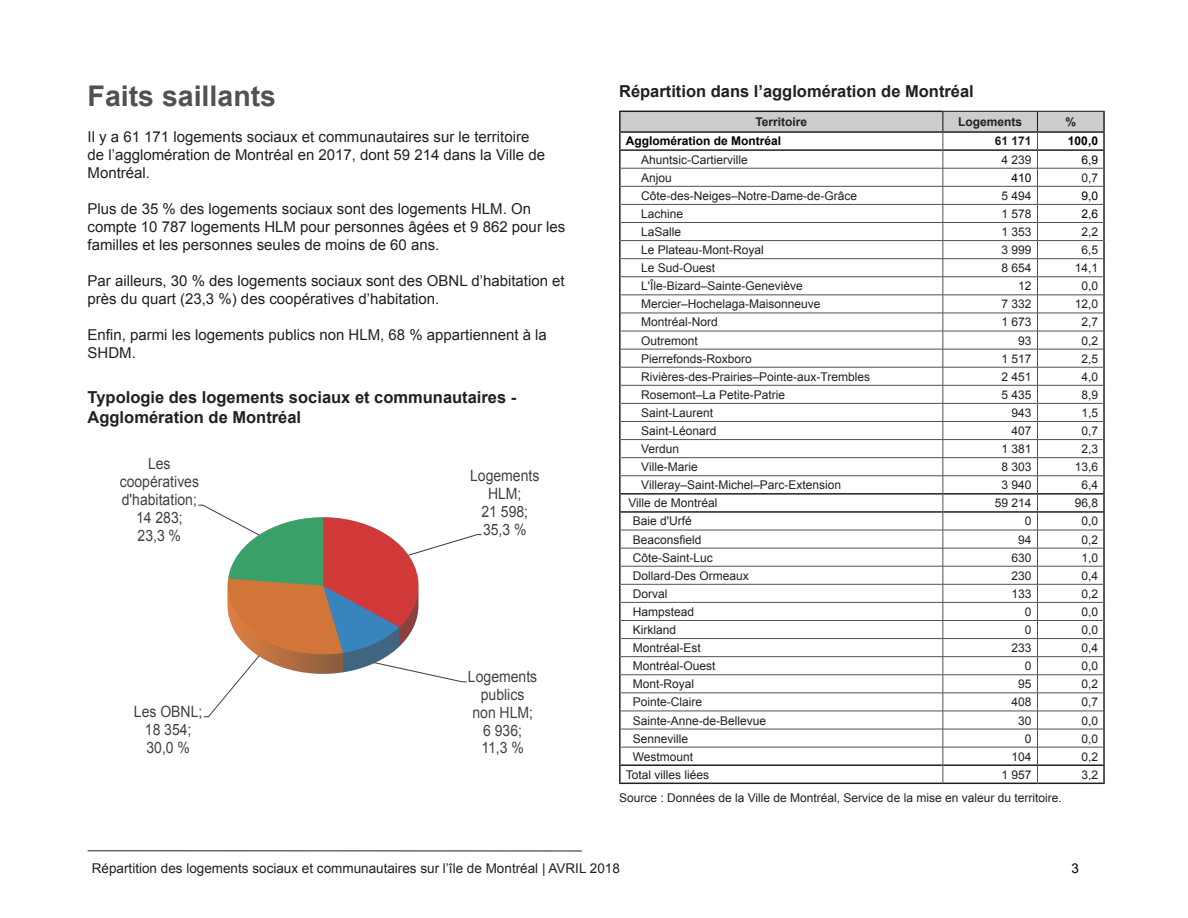
<style>
.page{position:relative;width:1188px;height:918px;background:#fff}
.page>*{position:absolute;margin:0;border:0;box-sizing:border-box;transform-origin:0 0}
.t1{font:700 28.5px "Arial";color:#505150}
.t2{font:700 16.5px/19.8px "Arial";color:#231f20}
.t3{font:15.6px/17.9px "Arial";color:#000;text-align:center;scale:.9 1}
.t4{font:15px/18px "Arial";color:#231f20}
.t5{font:13.5px "Arial";color:#231f20}
.t6{font:13.5px "Arial";color:#000}
.t7{font:12px "Arial";color:#231f20}
.t8{font:700 12px "Arial";color:#000}
.t9{font:700 12px "Arial";color:#231f20}
.t10{font:12px "Arial";color:#000}
</style>
<div class="page">
<hr style="left:88px;top:850px;width:494px;height:1px;background:#231f20">
<hr style="left:619px;top:783px;width:324px;height:1px;background:#231f20">
<hr style="left:943px;top:783px;width:94px;height:1px;background:#231f20">
<hr style="left:1037px;top:783px;width:68px;height:1px;background:#231f20">
<svg style="left:619px;top:111px;width:486px;height:672px"></svg>
<svg style="left:198px;top:504px;width:284px;height:214px"></svg>
<svg style="left:228px;top:517px;width:190px;height:137px;background:#9c6c53"></svg>
<h1 class="t1" style="left:88px;top:77px;width:190px">Faits saillants</h1>
<p class="t4" style="left:88px;top:128px;width:459px">Il y a 61 171 logements sociaux et communautaires sur le territoire de l’agglomération de Montréal en 2017, dont 59 214 dans la Ville de<br>Montréal.</p>
<p class="t4" style="left:88px;top:200px;width:479px">Plus de 35 % des logements sociaux sont des logements HLM. On compte 10 787 logements HLM pour personnes âgées et 9 862 pour les familles et les personnes seules de moins de 60 ans.</p>
<p class="t4" style="left:88px;top:272px;width:479px">Par ailleurs, 30 % des logements sociaux sont des OBNL d’habitation et près du quart (23,3 %) des coopératives d’habitation.</p>
<p class="t4" style="left:88px;top:326px;width:461px">Enfin, parmi les logements publics non HLM, 68 % appartiennent à la<br>SHDM.</p>
<h2 class="t2" style="left:88px;top:388px;width:430px">Typologie des logements sociaux et communautaires -<br>Agglomération de Montréal</h2>
<h3 class="t3" style="left:120px;top:455px;width:90px">Les coopératives d'habitation;<br>14 283;<br>23,3 %</h3>
<h3 class="t3" style="left:134px;top:702px;width:77px">Les OBNL;<br>18 354;<br>30,0 %</h3>
<h3 class="t3" style="left:470px;top:467px;width:79px">Logements<br>HLM;<br>21 598;<br>35,3 %</h3>
<h3 class="t3" style="left:468px;top:668px;width:79px">Logements publics non HLM;<br>6 936;<br>11,3 %</h3>
<h2 class="t2" style="left:619px;top:82px;width:356px">Répartition dans l’agglomération de Montréal</h2>
<p class="t9" style="left:755px;top:114px;width:53px">Territoire</p>
<p class="t9" style="left:958px;top:114px;width:66px">Logements</p>
<p class="t9" style="left:1065px;top:114px;width:12px">%</p>
<p class="t8" style="left:626px;top:133px;width:157px">Agglomération de Montréal</p>
<p class="t9" style="left:995px;top:133px;width:38px">61 171</p>
<p class="t8" style="left:1068px;top:133px;width:32px">100,0</p>
<p class="t7" style="left:641px;top:151px;width:108px">Ahuntsic-Cartierville</p>
<p class="t7" style="left:1001px;top:151px;width:32px">4 239</p>
<p class="t10" style="left:1081px;top:151px;width:18px">6,9</p>
<p class="t7" style="left:641px;top:170px;width:32px">Anjou</p>
<p class="t10" style="left:1011px;top:170px;width:22px">410</p>
<p class="t7" style="left:1081px;top:170px;width:18px">0,7</p>
<p class="t7" style="left:641px;top:188px;width:218px">Côte-des-Neiges–Notre-Dame-de-Grâce</p>
<p class="t7" style="left:1001px;top:188px;width:32px">5 494</p>
<p class="t10" style="left:1081px;top:188px;width:18px">9,0</p>
<p class="t7" style="left:641px;top:206px;width:44px">Lachine</p>
<p class="t7" style="left:1001px;top:206px;width:32px">1 578</p>
<p class="t10" style="left:1081px;top:206px;width:18px">2,6</p>
<p class="t7" style="left:641px;top:224px;width:42px">LaSalle</p>
<p class="t7" style="left:1001px;top:224px;width:32px">1 353</p>
<p class="t7" style="left:1081px;top:224px;width:18px">2,2</p>
<p class="t7" style="left:641px;top:242px;width:124px">Le Plateau-Mont-Royal</p>
<p class="t7" style="left:1002px;top:242px;width:32px">3 999</p>
<p class="t7" style="left:1081px;top:242px;width:18px">6,5</p>
<p class="t7" style="left:641px;top:260px;width:76px">Le Sud-Ouest</p>
<p class="t7" style="left:1002px;top:260px;width:32px">8 654</p>
<p class="t7" style="left:1075px;top:260px;width:25px">14,1</p>
<p class="t7" style="left:641px;top:278px;width:163px">L'Île-Bizard–Sainte-Geneviève</p>
<p class="t7" style="left:1018px;top:278px;width:15px">12</p>
<p class="t7" style="left:1081px;top:278px;width:18px">0,0</p>
<p class="t7" style="left:641px;top:296px;width:181px">Mercier–Hochelaga-Maisonneuve</p>
<p class="t7" style="left:1002px;top:296px;width:32px">7 332</p>
<p class="t7" style="left:1075px;top:296px;width:25px">12,0</p>
<p class="t7" style="left:641px;top:314px;width:78px">Montréal-Nord</p>
<p class="t7" style="left:1002px;top:314px;width:32px">1 673</p>
<p class="t7" style="left:1081px;top:314px;width:18px">2,7</p>
<p class="t7" style="left:641px;top:332px;width:58px">Outremont</p>
<p class="t7" style="left:1018px;top:332px;width:15px">93</p>
<p class="t7" style="left:1081px;top:332px;width:18px">0,2</p>
<p class="t7" style="left:641px;top:351px;width:112px">Pierrefonds-Roxboro</p>
<p class="t7" style="left:1002px;top:351px;width:32px">1 517</p>
<p class="t7" style="left:1081px;top:351px;width:18px">2,5</p>
<p class="t7" style="left:641px;top:369px;width:230px">Rivières-des-Prairies–Pointe-aux-Trembles</p>
<p class="t7" style="left:1002px;top:369px;width:32px">2 451</p>
<p class="t7" style="left:1081px;top:369px;width:18px">4,0</p>
<p class="t7" style="left:641px;top:387px;width:146px">Rosemont–La Petite-Patrie</p>
<p class="t7" style="left:1002px;top:387px;width:32px">5 435</p>
<p class="t7" style="left:1081px;top:387px;width:18px">8,9</p>
<p class="t7" style="left:641px;top:405px;width:74px">Saint-Laurent</p>
<p class="t7" style="left:1012px;top:405px;width:22px">943</p>
<p class="t7" style="left:1081px;top:405px;width:18px">1,5</p>
<p class="t7" style="left:641px;top:423px;width:77px">Saint-Léonard</p>
<p class="t7" style="left:1012px;top:423px;width:22px">407</p>
<p class="t7" style="left:1081px;top:423px;width:18px">0,7</p>
<p class="t7" style="left:641px;top:441px;width:40px">Verdun</p>
<p class="t7" style="left:1002px;top:441px;width:32px">1 381</p>
<p class="t7" style="left:1081px;top:441px;width:18px">2,3</p>
<p class="t7" style="left:641px;top:459px;width:58px">Ville-Marie</p>
<p class="t7" style="left:1002px;top:459px;width:32px">8 303</p>
<p class="t7" style="left:1075px;top:459px;width:25px">13,6</p>
<p class="t7" style="left:641px;top:477px;width:201px">Villeray–Saint-Michel–Parc-Extension</p>
<p class="t7" style="left:1002px;top:477px;width:32px">3 940</p>
<p class="t7" style="left:1081px;top:477px;width:18px">6,4</p>
<p class="t7" style="left:628px;top:495px;width:91px">Ville de Montréal</p>
<p class="t7" style="left:995px;top:495px;width:38px">59 214</p>
<p class="t7" style="left:1075px;top:495px;width:25px">96,8</p>
<p class="t7" style="left:633px;top:513px;width:60px">Baie d'Urfé</p>
<p class="t7" style="left:1025px;top:513px;width:8px">0</p>
<p class="t7" style="left:1081px;top:513px;width:18px">0,0</p>
<p class="t7" style="left:633px;top:531px;width:70px">Beaconsfield</p>
<p class="t7" style="left:1018px;top:531px;width:15px">94</p>
<p class="t7" style="left:1081px;top:531px;width:18px">0,2</p>
<p class="t7" style="left:633px;top:550px;width:82px">Côte-Saint-Luc</p>
<p class="t7" style="left:1012px;top:550px;width:22px">630</p>
<p class="t7" style="left:1081px;top:550px;width:18px">1,0</p>
<p class="t7" style="left:633px;top:568px;width:118px">Dollard-Des Ormeaux</p>
<p class="t7" style="left:1012px;top:568px;width:22px">230</p>
<p class="t7" style="left:1081px;top:568px;width:18px">0,4</p>
<p class="t7" style="left:633px;top:586px;width:36px">Dorval</p>
<p class="t7" style="left:1012px;top:586px;width:22px">133</p>
<p class="t7" style="left:1081px;top:586px;width:18px">0,2</p>
<p class="t7" style="left:633px;top:604px;width:63px">Hampstead</p>
<p class="t7" style="left:1025px;top:604px;width:8px">0</p>
<p class="t7" style="left:1081px;top:604px;width:18px">0,0</p>
<p class="t7" style="left:633px;top:622px;width:45px">Kirkland</p>
<p class="t7" style="left:1025px;top:622px;width:8px">0</p>
<p class="t7" style="left:1081px;top:622px;width:18px">0,0</p>
<p class="t7" style="left:633px;top:640px;width:70px">Montréal-Est</p>
<p class="t7" style="left:1012px;top:640px;width:22px">233</p>
<p class="t7" style="left:1081px;top:640px;width:18px">0,4</p>
<p class="t7" style="left:633px;top:658px;width:84px">Montréal-Ouest</p>
<p class="t7" style="left:1025px;top:658px;width:8px">0</p>
<p class="t7" style="left:1081px;top:658px;width:18px">0,0</p>
<p class="t7" style="left:633px;top:676px;width:63px">Mont-Royal</p>
<p class="t7" style="left:1018px;top:676px;width:15px">95</p>
<p class="t7" style="left:1081px;top:676px;width:18px">0,2</p>
<p class="t7" style="left:633px;top:694px;width:71px">Pointe-Claire</p>
<p class="t7" style="left:1012px;top:694px;width:22px">408</p>
<p class="t7" style="left:1081px;top:694px;width:18px">0,7</p>
<p class="t7" style="left:633px;top:712px;width:135px">Sainte-Anne-de-Bellevue</p>
<p class="t7" style="left:1018px;top:712px;width:15px">30</p>
<p class="t7" style="left:1081px;top:712px;width:18px">0,0</p>
<p class="t7" style="left:633px;top:731px;width:57px">Senneville</p>
<p class="t7" style="left:1025px;top:731px;width:8px">0</p>
<p class="t7" style="left:1081px;top:731px;width:18px">0,0</p>
<p class="t7" style="left:633px;top:749px;width:62px">Westmount</p>
<p class="t7" style="left:1012px;top:749px;width:22px">104</p>
<p class="t7" style="left:1081px;top:749px;width:18px">0,2</p>
<p class="t7" style="left:626px;top:767px;width:85px">Total villes liées</p>
<p class="t7" style="left:1002px;top:767px;width:32px">1 957</p>
<p class="t7" style="left:1081px;top:767px;width:18px">3,2</p>
<p class="t7" style="left:619px;top:790px;width:444px">Source : Données de la Ville de Montréal, Service de la mise en valeur du territoire.</p>
<p class="t5" style="left:92px;top:859px;width:530px">Répartition des logements sociaux et communautaires sur l’île de Montréal | AVRIL 2018</p>
<p class="t6" style="left:1071px;top:859px;width:9px">3</p>
</div>
